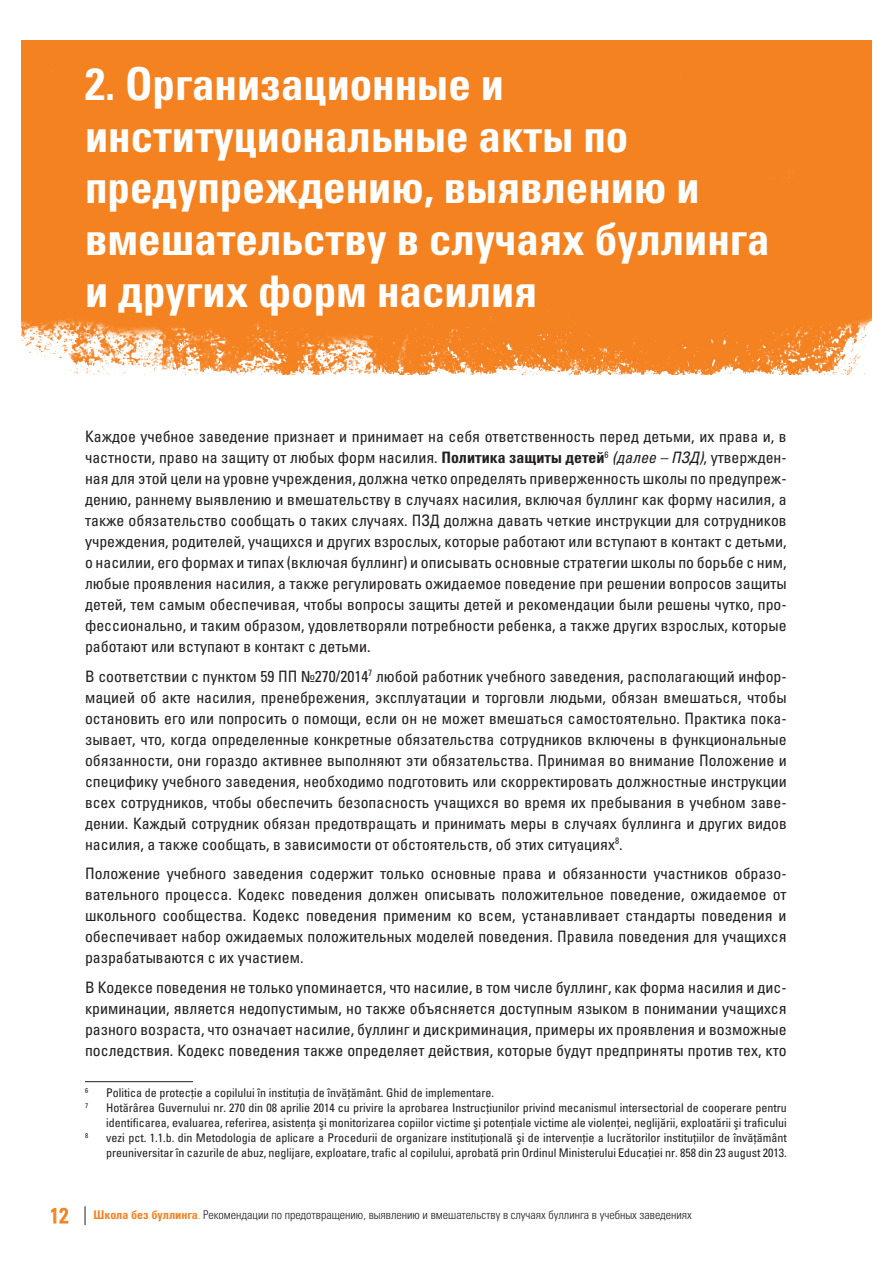
<style>
.page{position:relative;width:893px;height:1263px;background:#fff}
.page>*{position:absolute;margin:0;border:0;box-sizing:border-box;transform-origin:0 0}
.t1{font:45px/51.8px "Univers LTCYR 67 Bold Cond";color:#fff}
.t2{font:condensed 15.75px/21px "Univers LTCYR 57";color:#231f20;text-align:justify}
.t3{font:condensed 12px/15px "Univers LTCYR 57";color:#231f20}
.t4{font:12px "Univers LTCYR 47 Light Cond";color:#231f20}
.t5{font:condensed 7.05px "Univers LTCYR 57";color:#231f20}
.s1{font-family:"Univers LTCYR 67 Bold Cond";font-stretch:normal}
.s2{font-family:"Univers LTCYR 57 Condensed Obl";font-stretch:normal}
.s3{font-family:"Univers LTCYR 57";font-stretch:condensed;font-size:21px;color:#f58220}
.s4{font-family:"Univers LTCYR 67 Bold Cond";color:#f58220}
.s5{color:#f58220}
</style>
<div class="page">
<svg style="left:51px;top:1207px;width:18px;height:17px"></svg>
<svg style="left:85px;top:1206px;width:1px;height:19px"></svg>
<div style="left:21px;top:40px;width:851px;height:335px;background:#f58220"></div>
<hr style="left:85px;top:1081px;width:108px;height:1px;background:#231f20">
<h1 class="t1" style="left:85px;top:57px;width:686px">2. Организационные и институциональные акты по предупреждению, выявлению и вмешательству в случаях буллинга и других форм насилия</h1>
<p class="t2" style="left:85px;top:426px;width:703px">Каждое учебное заведение признает и принимает на себя ответственность перед детьми, их права и, в частности, право на защиту от любых форм насилия. <span class="s1">Политика защиты детей</span><sup>6</sup> <span class="s2">(далее – ПЗД)</span>, утвержден&shy;ная для этой цели на уровне учреждения, должна четко определять приверженность школы по предупреж&shy;дению, раннему выявлению и вмешательству в случаях насилия, включая буллинг как форму насилия, а также обязательство сообщать о таких случаях. ПЗД должна давать четкие инструкции для сотрудников учреждения, родителей, учащихся и других взрослых, которые работают или вступают в контакт с детьми, о насилии, его формах и типах (включая буллинг) и описывать основные стратегии школы по борьбе с ним, любые проявления насилия, а также регулировать ожидаемое поведение при решении вопросов защиты детей, тем самым обеспечивая, чтобы вопросы защиты детей и рекомендации были решены чутко, про&shy;фессионально, и таким образом, удовлетворяли потребности ребенка, а также других взрослых, которые работают или вступают в контакт с детьми.</p>
<p class="t2" style="left:85px;top:665px;width:703px">В соответствии с пунктом 59 ПП №270/2014<sup>7</sup> любой работник учебного заведения, располагающий инфор&shy;мацией об акте насилия, пренебрежения, эксплуатации и торговли людьми, обязан вмешаться, чтобы остановить его или попросить о помощи, если он не может вмешаться самостоятельно. Практика пока&shy;зывает, что, когда определенные конкретные обязательства сотрудников включены в функциональные обязанности, они гораздо активнее выполняют эти обязательства. Принимая во внимание Положение и специфику учебного заведения, необходимо подготовить или скорректировать должностные инструкции всех сотрудников, чтобы обеспечить безопасность учащихся во время их пребывания в учебном заве&shy;дении. Каждый сотрудник обязан предотвращать и принимать меры в случаях буллинга и других видов насилия, а также сообщать, в зависимости от обстоятельств, об этих ситуациях<sup>8</sup>.</p>
<p class="t2" style="left:85px;top:863px;width:703px">Положение учебного заведения содержит только основные права и обязанности участников образо&shy;вательного процесса. Кодекс поведения должен описывать положительное поведение, ожидаемое от школьного сообщества. Кодекс поведения применим ко всем, устанавливает стандарты поведения и обеспечивает набор ожидаемых положительных моделей поведения. Правила поведения для учащихся разрабатываются с их участием.</p>
<p class="t2" style="left:85px;top:976px;width:703px">В Кодексе поведения не только упоминается, что насилие, в том числе буллинг, как форма насилия и дис&shy;криминации, является недопустимым, но также объясняется доступным языком в понимании учащихся разного возраста, что означает насилие, буллинг и дискриминация, примеры их проявления и возможные последствия. Кодекс поведения также определяет действия, которые будут предприняты против тех, кто</p>
<p class="t5" style="left:85px;top:1086px;width:5px">6</p>
<p class="t3" style="left:106px;top:1084px;width:389px">Politica de protecție a copilului în instituția de învățământ. Ghid de implementare.</p>
<p class="t5" style="left:85px;top:1101px;width:5px">7</p>
<p class="t3" style="left:106px;top:1099px;width:682px">Hotărârea Guvernului nr. 270 din 08 aprilie 2014 cu privire la aprobarea Instrucțiunilor privind mecanismul intersectorial de cooperare pentru identificarea, evaluarea, referirea, asistența şi monitorizarea copiilor victime şi potențiale victime ale violenței, neglijării, exploatării şi traficului</p>
<p class="t5" style="left:85px;top:1131px;width:5px">8</p>
<p class="t3" style="left:106px;top:1129px;width:682px">vezi pct. 1.1.b. din Metodologia de aplicare a Procedurii de organizare instituțională şi de intervenție a lucrătorilor instituțiilor de învățământ preuniversitar în cazurile de abuz, neglijare, exploatare, trafic al copilului, aprobată prin Ordinul Ministerului Educației nr. 858 din 23 august 2013.</p>
<p class="t4" style="left:50px;top:1206px;width:644px"><span class="s3">12</span> <span class="s4">Школа без буллинга</span><span class="s5">.</span> Рекомендации по предотвращению, выявлению и вмешательству в случаях буллинга в учебных заведениях</p>
</div>
